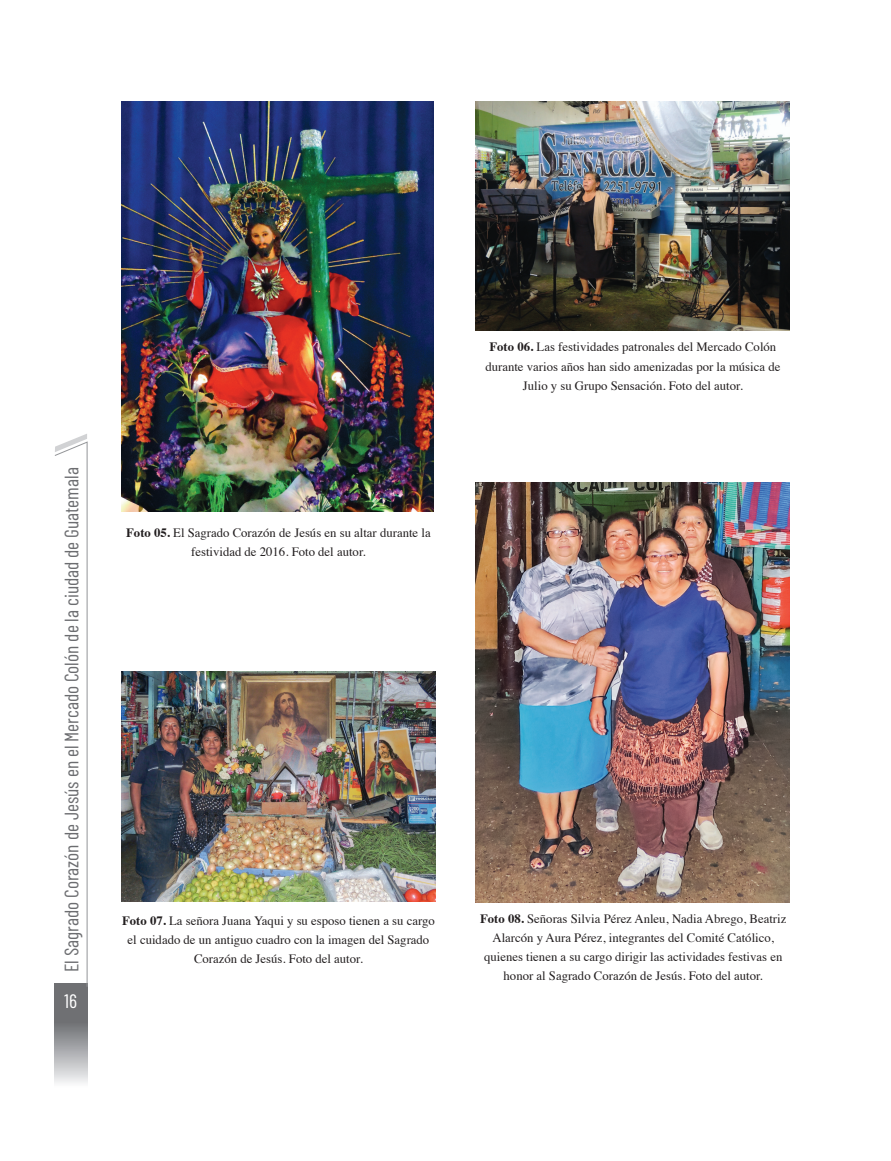
<style>
.page{position:relative;width:891px;height:1161px;background:#fff}
.page>*{position:absolute;margin:0;border:0;box-sizing:border-box;transform-origin:0 0}
.t1{font:19.5px "Barlow Condensed";color:#6c6d70}
.t2{font:19.5px "Barlow Condensed";color:#fff}
.t3{font:12.75px/19.2px "Times";color:#231f20;text-align:center}
.s1{font-weight:700}
</style>
<div class="page">
<svg style="left:54px;top:987px;width:34px;height:96px;background:#97989b"></svg>
<svg style="left:54px;top:434px;width:34px;height:553px"></svg>
<img style="left:476px;top:101px;width:314px;height:230px">
<img style="left:121px;top:671px;width:314px;height:231px">
<img style="left:122px;top:101px;width:312px;height:410px">
<img style="left:476px;top:482px;width:314px;height:421px">
<h1 class="t1" style="left:65px;top:972px;width:506px;rotate:-90deg">El Sagrado Corazón de Jesús en el Mercado Colón de la ciudad de Guatemala</h1>
<h1 class="t2" style="left:64px;top:994px;width:14px">16</h1>
<p class="t3" style="left:126px;top:524px;width:306px"><span class="s1">Foto 05.</span> El Sagrado Corazón de Jesús en su altar durante la festividad de 2016. Foto del autor.</p>
<p class="t3" style="left:122px;top:912px;width:314px"><span class="s1">Foto 07.</span> La señora Juana Yaqui y su esposo tienen a su cargo el cuidado de un antiguo cuadro con la imagen del Sagrado<br>Corazón de Jesús. Foto del autor.</p>
<p class="t3" style="left:485px;top:339px;width:296px"><span class="s1">Foto 06.</span> Las festividades patronales del Mercado Colón durante varios años han sido amenizadas por la música de<br>Julio y su Grupo Sensación. Foto del autor.</p>
<p class="t3" style="left:480px;top:910px;width:308px"><span class="s1">Foto 08.</span> Señoras Silvia Pérez Anleu, Nadia Abrego, Beatriz Alarcón y Aura Pérez, integrantes del Comité Católico, quienes tienen a su cargo dirigir las actividades festivas en honor al Sagrado Corazón de Jesús. Foto del autor.</p>
</div>
